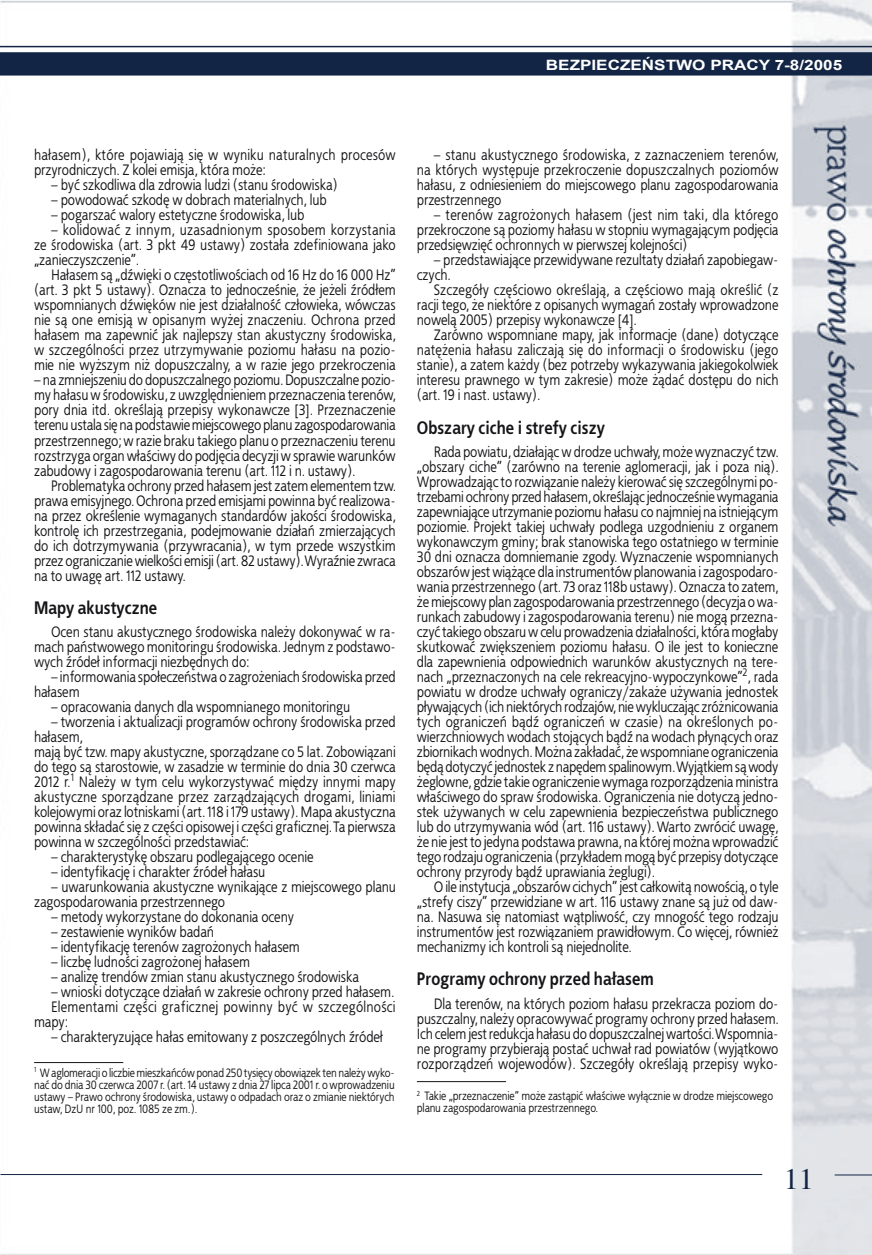
<style>
.page{position:relative;width:872px;height:1255px;background:#fff}
.page>*{position:absolute;margin:0;border:0;box-sizing:border-box;transform-origin:0 0}
.t1{font:30px "Toronto";color:#132545}
.t2{font:700 18px "EFN Bureau";color:#151518}
.t3{font:15px/15px "EFN Bureau";color:#151518;text-align:justify}
.t4{font:15px "EFN Bureau";letter-spacing:.025em;color:#151518}
.t5{font:700 14.25px "Arial";color:#fff;scale:1.2 1}
.t6{font:12px/12px "EFN Bureau";color:#151518;text-align:justify}
</style>
<div class="page">
<img style="left:0;top:0;width:872px;height:1254px">
<hr style="left:34px;top:1062px;width:89px;height:1px;background:#151518">
<hr style="left:417px;top:1081px;width:89px;height:1px;background:#151518">
<hr style="left:0;top:1174px;width:762px;height:1px;background:#132545">
<hr style="left:834px;top:1174px;width:38px;height:1px;background:#132545">
<svg style="left:0;top:47px;width:872px;height:29px;background:#3d4c66"></svg>
<hr style="left:0;top:46px;width:872px;height:1px;background:#132545">
<p class="t5" style="left:546px;top:55px;width:248px">BEZPIECZEŃSTWO PRACY 7-8/2005</p>
<p class="t3" style="left:34px;top:147px;width:363px">ha³asem), które pojawiaj¹ siê w wyniku naturalnych procesów przyrodniczych. Z kolei emisja, która mo¿e:</p>
<p class="t3" style="left:51px;top:177px;width:288px">– byæ szkodliwa dla zdrowia ludzi (stanu środowiska)</p>
<p class="t3" style="left:51px;top:192px;width:277px">– powodowaæ szkodê w dobrach materialnych, lub</p>
<p class="t3" style="left:51px;top:207px;width:255px">– pogarszaæ walory estetyczne środowiska, lub</p>
<p class="t3" style="left:34px;top:222px;width:363px;text-indent:17px">– kolidowaæ z innym, uzasadnionym sposobem korzystania ze środowiska (art. 3 pkt 49 ustawy) zosta³a zdefiniowana jako „zanieczyszczenie”.</p>
<p class="t3" style="left:34px;top:267px;width:363px;text-indent:17px">Ha³asem s¹ „dźwiêki o czêstotliwościach od 16 Hz do 16 000 Hz” (art. 3 pkt 5 ustawy). Oznacza to jednocześnie, ¿e je¿eli źród³em wspomnianych dźwiêków nie jest dzia³alnośæ cz³owieka, wówczas nie s¹ one emisj¹ w opisanym wy¿ej znaczeniu. Ochrona przed ha³asem ma zapewniæ jak najlepszy stan akustyczny środowiska, w szczególności przez utrzymywanie poziomu ha³asu na pozio&shy;mie nie wy¿szym ni¿ dopuszczalny, a w razie jego przekroczenia</p>
<p class="t3" style="left:34px;top:372px;width:363px">– na zmniejszeniu do dopuszczalnego poziomu. Dopuszczalne pozio&shy;my ha³asu w środowisku, z uwzglêdnieniem przeznaczenia terenów, pory dnia itd. określaj¹ przepisy wykonawcze [3]. Przeznaczenie terenu ustala siê na podstawie miejscowego planu zagospodarowania przestrzennego; w razie braku takiego planu o przeznaczeniu terenu rozstrzyga organ w³aściwy do podjêcia decyzji w sprawie warunków zabudowy i zagospodarowania terenu (art. 112 i n. ustawy).</p>
<p class="t3" style="left:34px;top:477px;width:363px;text-indent:17px">Problematyka ochrony przed ha³asem jest zatem elementem tzw. prawa emisyjnego. Ochrona przed emisjami powinna byæ realizowa&shy;na przez określenie wymaganych standardów jakości środowiska, kontrolê ich przestrzegania, podejmowanie dzia³añ zmierzaj¹cych do ich dotrzymywania (przywracania), w tym przede wszystkim przez ograniczanie wielkości emisji (art. 82 ustawy). Wyraźnie zwraca na to uwagê art. 112 ustawy.</p>
<p class="t2" style="left:34px;top:594px;width:125px">Mapy akustyczne</p>
<p class="t3" style="left:34px;top:624px;width:363px;text-indent:17px">Ocen stanu akustycznego środowiska nale¿y dokonywaæ w ra&shy;mach pañstwowego monitoringu środowiska. Jednym z podstawo&shy;wych źróde³ informacji niezbêdnych do:</p>
<p class="t3" style="left:34px;top:669px;width:363px;text-indent:17px">– informowania spo³eczeñstwa o zagro¿eniach środowiska przed ha³asem</p>
<p class="t3" style="left:51px;top:699px;width:300px">– opracowania danych dla wspomnianego monitoringu</p>
<p class="t3" style="left:34px;top:714px;width:363px;text-align:left;text-indent:17px">– tworzenia i aktualizacji programów ochrony środowiska przed ha³asem,<br>maj¹ byæ tzw. mapy akustyczne, sporz¹dzane co 5 lat. Zobowi¹zani do tego s¹ starostowie, w zasadzie w terminie do dnia 30 czerwca 2012 r.<sup>1</sup> Nale¿y w tym celu wykorzystywaæ miêdzy innymi mapy akustyczne sporz¹dzane przez zarz¹dzaj¹cych drogami, liniami kolejowymi oraz lotniskami (art. 118 i 179 ustawy). Mapa akustyczna powinna sk³adaæ siê z czêści opisowej i czêści graficznej. Ta pierwsza powinna w szczególności przedstawiaæ:</p>
<p class="t3" style="left:51px;top:849px;width:264px">– charakterystykê obszaru podlegaj¹cego ocenie</p>
<p class="t3" style="left:51px;top:864px;width:216px">– identyfikacjê i charakter źróde³ ha³asu</p>
<p class="t3" style="left:34px;top:879px;width:363px;text-indent:17px">– uwarunkowania akustyczne wynikaj¹ce z miejscowego planu zagospodarowania przestrzennego</p>
<p class="t3" style="left:51px;top:909px;width:244px">– metody wykorzystane do dokonania oceny</p>
<p class="t3" style="left:51px;top:924px;width:164px">– zestawienie wyników badañ</p>
<p class="t3" style="left:51px;top:939px;width:250px">– identyfikacjê terenów zagro¿onych ha³asem</p>
<p class="t3" style="left:51px;top:954px;width:200px">– liczbê ludności zagro¿onej ha³asem</p>
<p class="t3" style="left:51px;top:969px;width:309px">– analizê trendów zmian stanu akustycznego środowiska</p>
<p class="t3" style="left:51px;top:984px;width:345px">– wnioski dotycz¹ce dzia³añ w zakresie ochrony przed ha³asem.</p>
<p class="t4" style="left:51px;top:996px;width:346px">Elementami czêści graficznej powinny byæ w szczególności</p>
<p class="t3" style="left:34px;top:1014px;width:36px">mapy:</p>
<p class="t3" style="left:51px;top:1029px;width:333px">– charakteryzuj¹ce ha³as emitowany z poszczególnych źróde³</p>
<p class="t6" style="left:34px;top:1065px;width:362px"><sup>1</sup> W aglomeracji o liczbie mieszkañców ponad 250 tysiêcy obowi¹zek ten nale¿y wyko&shy;naæ do dnia 30 czerwca 2007 r. (art. 14 ustawy z dnia 27 lipca 2001 r. o wprowadzeniu ustawy – Prawo ochrony środowiska, ustawy o odpadach oraz o zmianie niektórych ustaw, DzU nr 100, poz. 1085 ze zm.).</p>
<p class="t3" style="left:417px;top:147px;width:363px;text-indent:17px">– stanu akustycznego środowiska, z zaznaczeniem terenów, na których wystêpuje przekroczenie dopuszczalnych poziomów ha³asu, z odniesieniem do miejscowego planu zagospodarowania przestrzennego</p>
<p class="t3" style="left:417px;top:207px;width:363px;text-indent:17px">– terenów zagro¿onych ha³asem (jest nim taki, dla którego przekroczone s¹ poziomy ha³asu w stopniu wymagaj¹cym podjêcia przedsiêwziêæ ochronnych w pierwszej kolejności)</p>
<p class="t3" style="left:417px;top:252px;width:363px;text-indent:17px">– przedstawiaj¹ce przewidywane rezultaty dzia³añ zapobiegaw&shy;czych.</p>
<p class="t3" style="left:417px;top:282px;width:363px;text-indent:17px">Szczegó³y czêściowo określaj¹, a czêściowo maj¹ określiæ (z racji tego, ¿e niektóre z opisanych wymagañ zosta³y wprowadzone nowel¹ 2005) przepisy wykonawcze [4].</p>
<p class="t3" style="left:417px;top:327px;width:363px;text-indent:17px">Zarówno wspomniane mapy, jak informacje (dane) dotycz¹ce natê¿enia ha³asu zaliczaj¹ siê do informacji o środowisku (jego stanie), a zatem ka¿dy (bez potrzeby wykazywania jakiegokolwiek interesu prawnego w tym zakresie) mo¿e ¿¹daæ dostêpu do nich (art. 19 i nast. ustawy).</p>
<p class="t2" style="left:417px;top:414px;width:189px">Obszary ciche i strefy ciszy</p>
<p class="t3" style="left:417px;top:444px;width:363px;text-indent:17px">Rada powiatu, dzia³aj¹c w drodze uchwa³y, mo¿e wyznaczyæ tzw. „obszary ciche” (zarówno na terenie aglomeracji, jak i poza ni¹).<br>Wprowadzaj¹c to rozwi¹zanie nale¿y kierowaæ siê szczególnymi po&shy;trzebami ochrony przed ha³asem, określaj¹c jednocześnie wymagania zapewniaj¹ce utrzymanie poziomu ha³asu co najmniej na istniej¹cym poziomie. Projekt takiej uchwa³y podlega uzgodnieniu z organem wykonawczym gminy; brak stanowiska tego ostatniego w terminie 30 dni oznacza domniemanie zgody. Wyznaczenie wspomnianych obszarów jest wi¹¿¹ce dla instrumentów planowania i zagospodaro&shy;wania przestrzennego (art. 73 oraz 118b ustawy). Oznacza to zatem, ¿e miejscowy plan zagospodarowania przestrzennego (decyzja o wa&shy;runkach zabudowy i zagospodarowania terenu) nie mog¹ przezna&shy;czyæ takiego obszaru w celu prowadzenia dzia³alności, która mog³aby skutkowaæ zwiêkszeniem poziomu ha³asu. O ile jest to konieczne dla zapewnienia odpowiednich warunków akustycznych na tere&shy;nach „przeznaczonych na cele rekreacyjno-wypoczynkowe”<sup>2</sup>, rada powiatu w drodze uchwa³y ograniczy/zaka¿e u¿ywania jednostek p³ywaj¹cych (ich niektórych rodzajów, nie wykluczaj¹c zró¿nicowania tych ograniczeñ b¹dź ograniczeñ w czasie) na określonych po&shy;wierzchniowych wodach stoj¹cych b¹dź na wodach p³yn¹cych oraz zbiornikach wodnych. Mo¿na zak³adaæ, ¿e wspomniane ograniczenia bêd¹ dotyczyæ jednostek z napêdem spalinowym. Wyj¹tkiem s¹ wody ¿eglowne, gdzie takie ograniczenie wymaga rozporz¹dzenia ministra w³aściwego do spraw środowiska. Ograniczenia nie dotycz¹ jedno&shy;stek u¿ywanych w celu zapewnienia bezpieczeñstwa publicznego lub do utrzymywania wód (art. 116 ustawy). Warto zwróciæ uwagê, ¿e nie jest to jedyna podstawa prawna, na której mo¿na wprowadziæ tego rodzaju ograniczenia (przyk³adem mog¹ byæ przepisy dotycz¹ce ochrony przyrody b¹dź uprawiania ¿eglugi).</p>
<p class="t3" style="left:417px;top:879px;width:363px;text-indent:17px">O ile instytucja „obszarów cichych” jest ca³kowit¹ nowości¹, o tyle „strefy ciszy” przewidziane w art. 116 ustawy znane s¹ ju¿ od daw&shy;na. Nasuwa siê natomiast w¹tpliwośæ, czy mnogośæ tego rodzaju instrumentów jest rozwi¹zaniem prawid³owym. Co wiêcej, równie¿ mechanizmy ich kontroli s¹ niejednolite.</p>
<p class="t2" style="left:417px;top:965px;width:238px">Programy ochrony przed ha³asem</p>
<p class="t3" style="left:417px;top:995px;width:363px;text-indent:17px">Dla terenów, na których poziom ha³asu przekracza poziom do&shy;puszczalny, nale¿y opracowywaæ programy ochrony przed ha³asem.<br>Ich celem jest redukcja ha³asu do dopuszczalnej wartości. Wspomnia&shy;ne programy przybieraj¹ postaæ uchwa³ rad powiatów (wyj¹tkowo rozporz¹dzeñ wojewodów). Szczegó³y określaj¹ przepisy wyko-</p>
<p class="t6" style="left:417px;top:1089px;width:358px"><sup>2</sup> Takie „przeznaczenie” mo¿e zast¹piæ w³aściwe wy³¹cznie w drodze miejscowego planu zagospodarowania przestrzennego.</p>
<h1 class="t1" style="left:783px;top:1161px;width:31px">11</h1>
</div>
